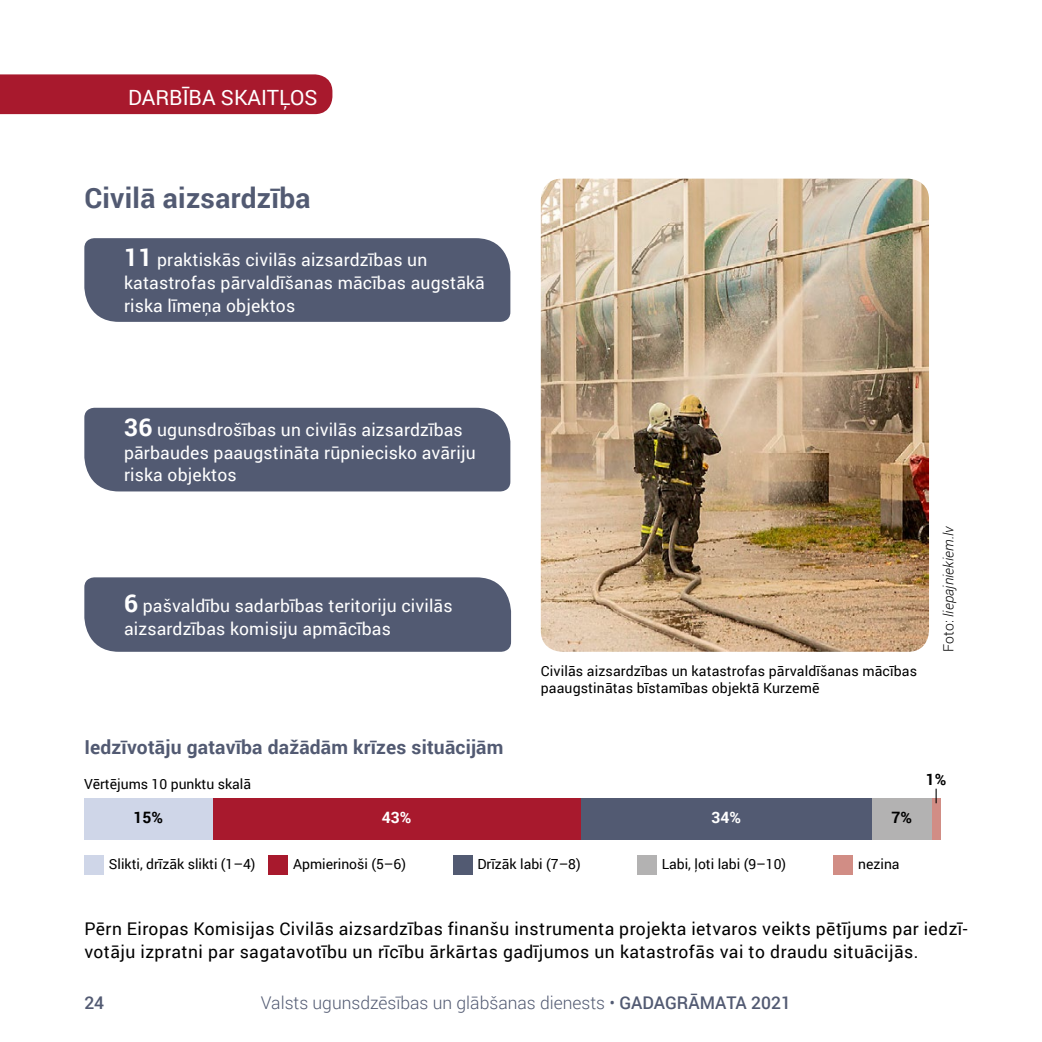
<style>
.page{position:relative;width:1042px;height:1042px;background:#fff}
.page>*{position:absolute;margin:0;border:0;box-sizing:border-box;transform-origin:0 0}
.t1{font:700 28px "Roboto";letter-spacing:.01em;color:#525a72}
.t2{font:21px "Roboto";color:#fff}
.t3{font:700 19.25px "Roboto";letter-spacing:.01em;color:#525a72}
.t4{font:17.5px/22.8px "Roboto";letter-spacing:.01em;color:#fff}
.t5{font:17.5px/22.8px "Roboto";letter-spacing:.025em;color:#000}
.t6{font:300 17.5px "Roboto";color:#525a72}
.t7{font:500 17.5px "Roboto";color:#525a72}
.t8{font:700 15.75px "Roboto";color:#000}
.t9{font:700 15.75px "Roboto";color:#fff}
.t10{font:14px/16.8px "Roboto";letter-spacing:.01em;color:#000}
.t11{font:italic 300 14px "Roboto";letter-spacing:.01em;color:#000}
.s1{font-weight:700;font-size:24.5px}
.s2{font-style:normal}
.s3{font-weight:500}
</style>
<div class="page">
<div style="left:0;top:74px;width:332px;height:40px;background:#a8192d"></div>
<img style="left:541px;top:179px;width:388px;height:473px">
<div style="left:84px;top:238px;width:426px;height:84px;background:#525a72"></div>
<div style="left:84px;top:408px;width:426px;height:83px;background:#525a72"></div>
<div style="left:84px;top:577px;width:427px;height:75px;background:#525a72"></div>
<div style="left:932px;top:798px;width:8px;height:42px;background:#d18d85"></div>
<div style="left:872px;top:798px;width:60px;height:42px;background:#b3b2b2"></div>
<div style="left:581px;top:798px;width:291px;height:42px;background:#525a72"></div>
<div style="left:213px;top:798px;width:368px;height:42px;background:#a8192d"></div>
<div style="left:84px;top:798px;width:129px;height:42px;background:#cfd6e8"></div>
<svg style="left:935px;top:788px;width:1px;height:15px"></svg>
<div style="left:84px;top:855px;width:20px;height:19px;background:#cfd6e8"></div>
<div style="left:268px;top:855px;width:20px;height:19px;background:#a8192d"></div>
<div style="left:453px;top:855px;width:19px;height:19px;background:#525a72"></div>
<div style="left:637px;top:855px;width:20px;height:19px;background:#b3b2b2"></div>
<div style="left:833px;top:855px;width:20px;height:19px;background:#d18d85"></div>
<p class="t2" style="left:128px;top:83px;width:191px">DARBĪBA SKAITĻOS</p>
<h1 class="t1" style="left:84px;top:178px;width:228px">Civilā aizsardzība</h1>
<p class="t4" style="left:124px;top:248px;width:362px"><span class="s1">11</span> praktiskās civilās aizsardzības un katastrofas pārvaldīšanas mācības augstākā riska līmeņa objektos</p>
<p class="t4" style="left:124px;top:418px;width:353px"><span class="s1">36</span> ugunsdrošības un civilās aizsardzības pārbaudes paaugstināta rūpniecisko avāriju riska objektos</p>
<p class="t4" style="left:124px;top:594px;width:330px"><span class="s1">6</span> pašvaldību sadarbības teritoriju civilās aizsardzības komisiju apmācības</p>
<p class="t10" style="left:541px;top:662px;width:378px">Civilās aizsardzības un katastrofas pārvaldīšanas mācības paaugstinātas bīstamības objektā Kurzemē</p>
<p class="t11" style="left:939px;top:652px;width:127px;rotate:-90deg"><span class="s2">Foto:</span> liepajniekiem.lv</p>
<p class="t3" style="left:84px;top:733px;width:421px">Iedzīvotāju gatavība dažādām krīzes situācijām</p>
<p class="t10" style="left:84px;top:775px;width:168px">Vērtējums 10 punktu skalā</p>
<p class="t8" style="left:134px;top:806px;width:31px">15%</p>
<p class="t9" style="left:382px;top:806px;width:31px">43%</p>
<p class="t9" style="left:711px;top:806px;width:31px">34%</p>
<p class="t8" style="left:891px;top:806px;width:22px">7%</p>
<p class="t10" style="left:109px;top:855px;width:148px">Slikti, drīzāk slikti (1–4)</p>
<p class="t10" style="left:293px;top:855px;width:114px">Apmierinoši (5–6)</p>
<p class="t10" style="left:477px;top:855px;width:105px">Drīzāk labi (7–8)</p>
<p class="t10" style="left:662px;top:855px;width:126px">Labi, ļoti labi (9–10)</p>
<p class="t10" style="left:858px;top:855px;width:43px">nezina</p>
<p class="t8" style="left:926px;top:768px;width:22px">1%</p>
<p class="t5" style="left:84px;top:916px;width:884px">Pērn Eiropas Komisijas Civilās aizsardzības finanšu instrumenta projekta ietvaros veikts pētījums par iedzī&shy;votāju izpratni par sagatavotību un rīcību ārkārtas gadījumos un katastrofās vai to draudu situācijās.</p>
<p class="t7" style="left:84px;top:990px;width:21px">24</p>
<p class="t6" style="left:261px;top:990px;width:532px">Valsts ugunsdzēsības un glābšanas dienests • <span class="s3">GADAGRĀMATA 2021</span></p>
</div>
